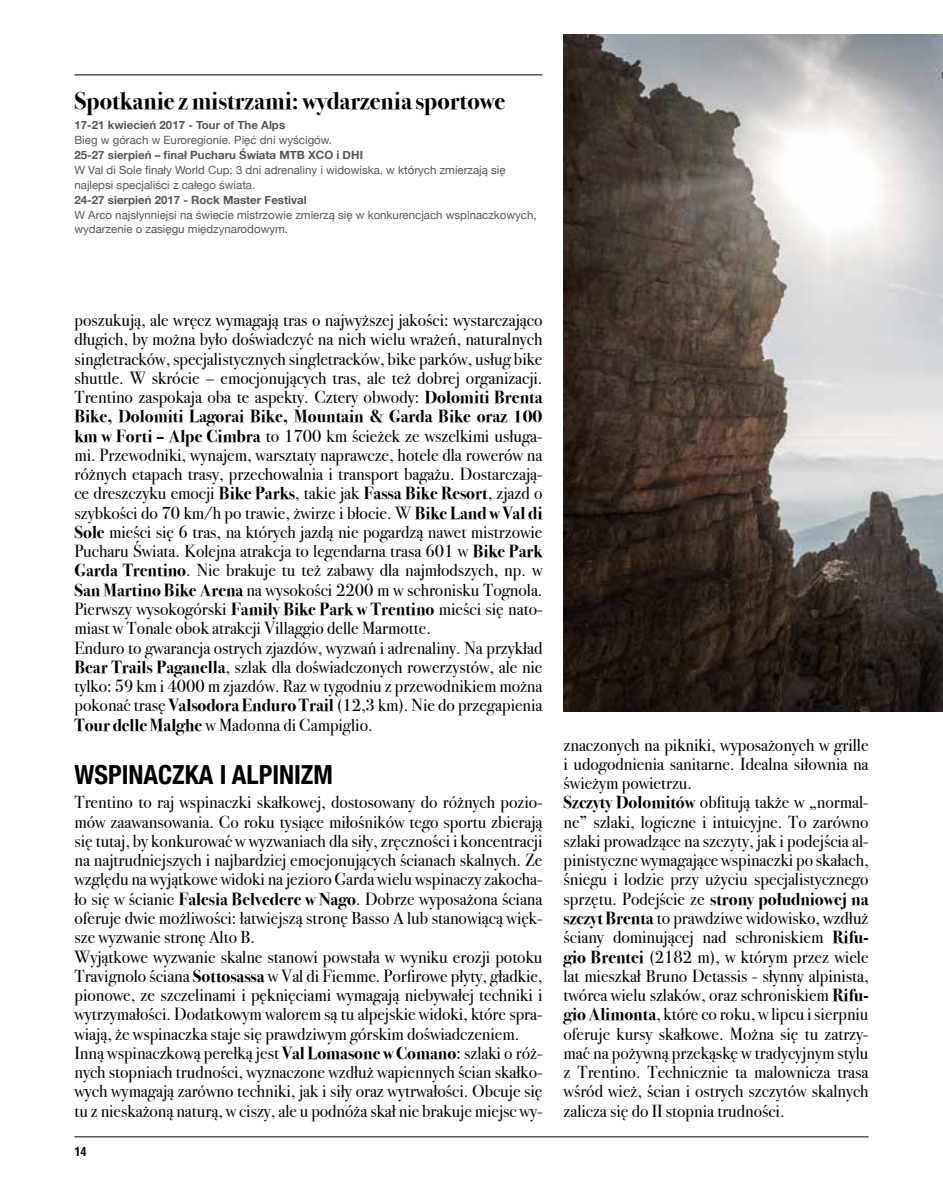
<style>
.page{position:relative;width:943px;height:1191px;background:#fff}
.page>*{position:absolute;margin:0;border:0;box-sizing:border-box;transform-origin:0 0}
.t1{font:700 condensed 26.25px "Helvetica Neue";color:#000}
.t2{font:700 24.5px "Bodoni Svty Two ITCTT";color:#000}
.t3{font:17.5px/19.2px "Bodoni Svty Two ITCTT";color:#000}
.t4{font:700 condensed 12.25px "Helvetica LT Std";color:#000}
.t5{font:11.38px/14.9px "Helvetica Neue";color:#565655}
.t6{font:700 11.38px "Helvetica Neue";color:#565655}
.s1{font-weight:700}
</style>
<div class="page">
<hr style="left:74px;top:1136px;width:794px;height:1px;background:#000">
<img style="left:563px;top:35px;width:380px;height:676px">
<hr style="left:74px;top:74px;width:468px;height:1px;background:#000">
<h2 class="t2" style="left:74px;top:81px;width:432px">Spotkanie z mistrzami: wydarzenia sportowe</h2>
<p class="t6" style="left:74px;top:116px;width:212px">17-21 kwiecień 2017 - Tour of The Alps</p>
<p class="t5" style="left:74px;top:133px;width:259px">Bieg w górach w Euroregionie. Pięć dni wyścigów.</p>
<p class="t6" style="left:74px;top:146px;width:290px">25-27 sierpień – finał Pucharu Świata MTB XCO i DHI</p>
<p class="t5" style="left:74px;top:163px;width:433px">W Val di Sole finały World Cup: 3 dni adrenaliny i widowiska, w których zmierzają się najlepsi specjaliści z całego świata.</p>
<p class="t6" style="left:74px;top:191px;width:234px">24-27 sierpień 2017 - Rock Master Festival</p>
<p class="t5" style="left:74px;top:208px;width:464px">W Arco najsłynniejsi na świecie mistrzowie zmierzą się w konkurencjach wspinaczkowych, wydarzenie o zasięgu międzynarodowym.</p>
<p class="t3" style="left:74px;top:309px;width:469px">poszukują, ale wręcz wymagają tras o najwyższej jakości: wystarczająco długich, by można było doświadczyć na nich wielu wrażeń, naturalnych singletracków, specjalistycznych singletracków, bike parków, usług bike shuttle. W skrócie – emocjonujących tras, ale też dobrej organizacji.<br>Trentino zaspokaja oba te aspekty. Cztery obwody: <span class="s1">Dolomiti Brenta Bike, Dolomiti Lagorai Bike, Mountain &amp; Garda Bike oraz 100 km w Forti – Alpe Cimbra</span> to 1700 km ścieżek ze wszelkimi usługa&shy;mi. Przewodniki, wynajem, warsztaty naprawcze, hotele dla rowerów na różnych etapach trasy, przechowalnia i transport bagażu. Dostarczają&shy;ce dreszczyku emocji <span class="s1">Bike Parks</span>, takie jak <span class="s1">Fassa Bike Resort</span>, zjazd o szybkości do 70 km/h po trawie, żwirze i błocie. W <span class="s1">Bike Land w Val di Sole</span> mieści się 6 tras, na których jazdą nie pogardzą nawet mistrzowie Pucharu Świata. Kolejna atrakcja to legendarna trasa 601 w <span class="s1">Bike Park Garda Trentino</span>. Nie brakuje tu też zabawy dla najmłodszych, np. w <span class="s1">San Martino Bike Arena</span> na wysokości 2200 m w schronisku Tognola.<br>Pierwszy wysokogórski <span class="s1">Family Bike Park w Trentino</span> mieści się nato&shy;miast w Tonale obok atrakcji Villaggio delle Marmotte.<br>Enduro to gwarancja ostrych zjazdów, wyzwań i adrenaliny. Na przykład <span class="s1">Bear Trails Paganella</span>, szlak dla doświadczonych rowerzystów, ale nie tylko: 59 km i 4000 m zjazdów. Raz w tygodniu z przewodnikiem można pokonać trasę <span class="s1">Valsodora Enduro Trail</span> (12,3 km). Nie do przegapienia <span class="s1">Tour delle Malghe</span> w Madonna di Campiglio.</p>
<h1 class="t1" style="left:74px;top:753px;width:260px">WSPINACZKA I ALPINIZM</h1>
<p class="t3" style="left:74px;top:791px;width:469px">Trentino to raj wspinaczki skałkowej, dostosowany do różnych pozio&shy;mów zaawansowania. Co roku tysiące miłośników tego sportu zbierają się tutaj, by konkurować w wyzwaniach dla siły, zręczności i koncentracji na najtrudniejszych i najbardziej emocjonujących ścianach skalnych. Ze względu na wyjątkowe widoki na jezioro Garda wielu wspinaczy zakocha&shy;ło się w ścianie <span class="s1">Falesia Belvedere w Nago</span>. Dobrze wyposażona ściana oferuje dwie możliwości: łatwiejszą stronę Basso A lub stanowiącą więk&shy;sze wyzwanie stronę Alto B.<br>Wyjątkowe wyzwanie skalne stanowi powstała w wyniku erozji potoku Travignolo ściana <span class="s1">Sottosassa</span> w Val di Fiemme. Porfirowe płyty, gładkie, pionowe, ze szczelinami i pęknięciami wymagają niebywałej techniki i wytrzymałości. Dodatkowym walorem są tu alpejskie widoki, które spra&shy;wiają, że wspinaczka staje się prawdziwym górskim doświadczeniem.<br>Inną wspinaczkową perełką jest <span class="s1">Val Lomasone w Comano</span>: szlaki o róż&shy;nych stopniach trudności, wyznaczone wzdłuż wapiennych ścian skałko&shy;wych wymagają zarówno techniki, jak i siły oraz wytrwałości. Obcuje się tu z nieskażoną naturą, w ciszy, ale u podnóża skał nie brakuje miejsc wy-</p>
<p class="t4" style="left:74px;top:1144px;width:14px">14</p>
<p class="t3" style="left:563px;top:733px;width:306px">znaczonych na pikniki, wyposażonych w grille i udogodnienia sanitarne. Idealna siłownia na świeżym powietrzu.<br><span class="s1">Szczyty Dolomitów</span> obfitują także w „normal&shy;ne” szlaki, logiczne i intuicyjne. To zarówno szlaki prowadzące na szczyty, jak i podejścia al&shy;pinistyczne wymagające wspinaczki po skałach, śniegu i lodzie przy użyciu specjalistycznego sprzętu. Podejście ze <span class="s1">strony południowej na szczyt Brenta</span> to prawdziwe widowisko, wzdłuż ściany dominującej nad schroniskiem <span class="s1">Rifu&shy;gio Brentei</span> (2182 m), w którym przez wiele lat mieszkał Bruno Detassis - słynny alpinista, twórca wielu szlaków, oraz schroniskiem <span class="s1">Rifu&shy;gio Alimonta</span>, które co roku, w lipcu i sierpniu oferuje kursy skałkowe. Można się tu zatrzy&shy;mać na pożywną przekąskę w tradycyjnym stylu z Trentino. Technicznie ta malownicza trasa wśród wież, ścian i ostrych szczytów skalnych zalicza się do II stopnia trudności.</p>
</div>
